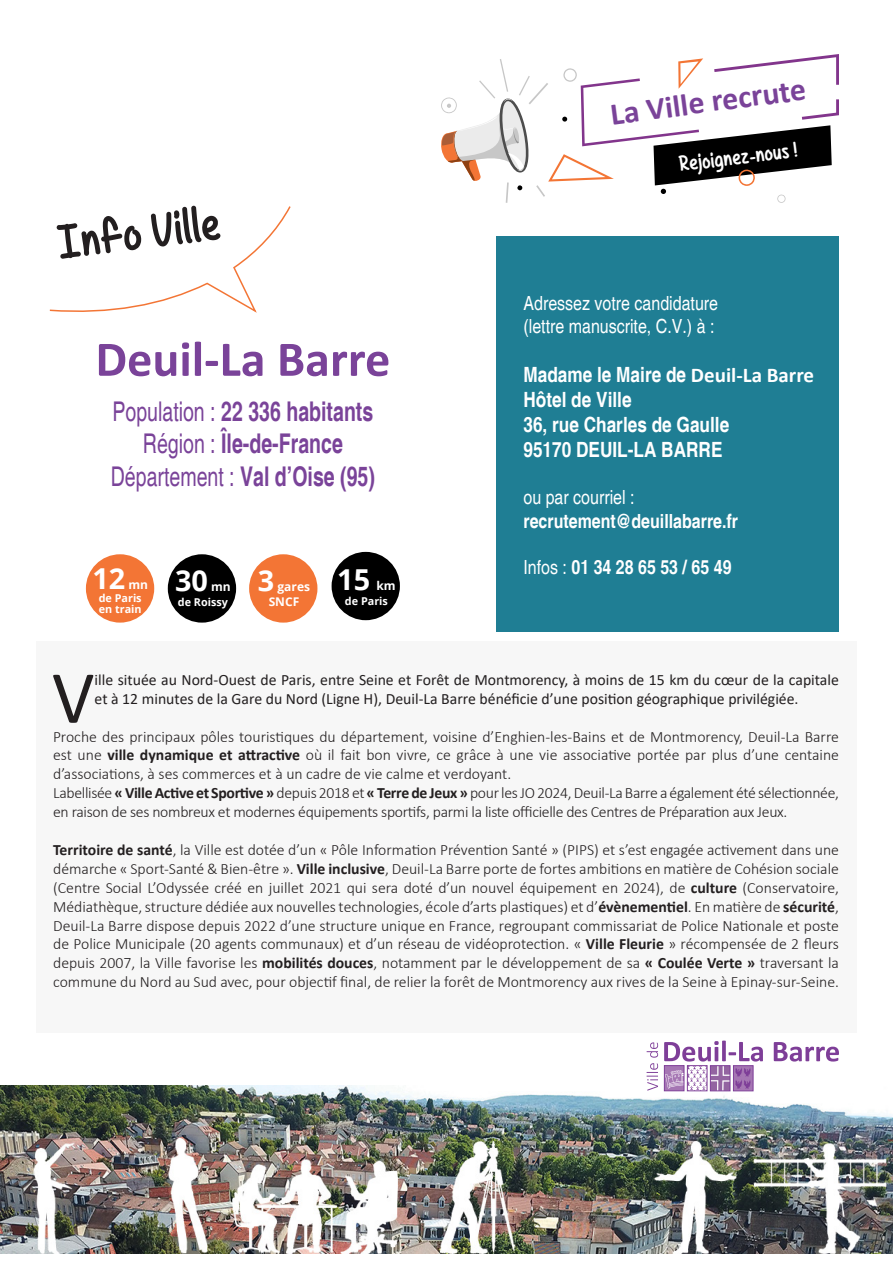
<style>
.page{position:relative;width:893px;height:1263px;background:#fff}
.page>*{position:absolute;margin:0;border:0;box-sizing:border-box;transform-origin:0 0}
.t1{font:75.3px "Calibri";color:#231f20}
.t2{font:700 50.25px "Calibri";color:#7a4399}
.t3{font:48.75px "Mf Texas Spring";color:#231f20}
.t4{font:700 31.8px "Calibri";color:#7a4399}
._24pt_Center_Lea_24{font:700 28.8px "Open Sans";color:#fff}
.t5{font:700 condensed 27.15px "Helvetica";color:#7a4399;scale:.88 1}
.t6{font:21.9px "Mf Texas Spring";color:#fff}
.t7{font:700 condensed 21px "Helvetica";color:#fff}
.t8{font:condensed 19.5px "Helvetica";color:#fff}
.t9{font:700 condensed 19.5px "Helvetica";color:#fff}
.t10{font:300 15.75px/18.9px "Calibri";letter-spacing:-.02em;color:#231f20;text-align:justify}
.t11{font:15.75px/18.9px "Calibri";color:#231f20}
._24pt_Center_Lea_24-2{font:700 12px "Open Sans";color:#fff}
._24pt_Center_Lea_24-3{font:700 10.8px "Open Sans";color:#fff}
.s1{font-weight:400}
.s2{font-family:"Calibri";font-stretch:normal}
.s3{font-weight:700}
</style>
<div class="page">
<div style="left:36px;top:641px;width:821px;height:391px;background:#f7f7f7"></div>
<img style="left:0;top:1085px;width:893px;height:168px">
<svg style="left:664px;top:1040px;width:99px;height:51px"></svg>
<svg style="left:774px;top:1042px;width:65px;height:19px"></svg>
<svg style="left:647px;top:1042px;width:11px;height:49px"></svg>
<div style="left:710px;top:1065px;width:20px;height:26px;border:1px solid #7e3e98"></div>
<svg style="left:49px;top:206px;width:242px;height:107px"></svg>
<svg style="left:441px;top:54px;width:398px;height:149px"></svg>
<div style="left:86px;top:554px;width:68px;height:69px;background:#f37535;border-radius:50%"></div>
<div style="left:249px;top:554px;width:68px;height:69px;background:#f37535;border-radius:50%"></div>
<div style="left:168px;top:554px;width:68px;height:69px;background:#000;border-radius:50%"></div>
<div style="left:332px;top:552px;width:68px;height:68px;background:#000;border-radius:50%"></div>
<div style="left:497px;top:236px;width:342px;height:395px;background:#1f7e94"></div>
<p class="t3" style="left:53px;top:213px;width:166px;rotate:-7deg">Info Ville</p>
<p class="t2" style="left:95px;top:324px;width:296px">Deuil-La Barre</p>
<p class="t5" style="left:112px;top:395px;width:298px"><span class="s1">Population :</span> 22 336 habitants</p>
<p class="t5" style="left:143px;top:427px;width:229px"><span class="s1">Région :</span> Île-de-France</p>
<p class="t5" style="left:111px;top:460px;width:302px"><span class="s1">Département :</span> Val d’Oise (95)</p>
<p class="_24pt_Center_Lea_24" style="left:92px;top:558px;width:34px">12</p>
<p class="_24pt_Center_Lea_24-2" style="left:128px;top:576px;width:21px">mn</p>
<p class="_24pt_Center_Lea_24-3" style="left:99px;top:591px;width:44px">de Paris</p>
<p class="_24pt_Center_Lea_24-3" style="left:99px;top:602px;width:44px">en train</p>
<p class="_24pt_Center_Lea_24" style="left:175px;top:560px;width:34px">30</p>
<p class="_24pt_Center_Lea_24-2" style="left:211px;top:578px;width:21px">mn</p>
<p class="_24pt_Center_Lea_24-3" style="left:178px;top:595px;width:52px">de Roissy</p>
<p class="_24pt_Center_Lea_24" style="left:258px;top:560px;width:18px">3</p>
<p class="_24pt_Center_Lea_24-2" style="left:278px;top:578px;width:34px">gares</p>
<p class="_24pt_Center_Lea_24-2" style="left:269px;top:593px;width:32px">SNCF</p>
<p class="_24pt_Center_Lea_24" style="left:337px;top:559px;width:34px">15</p>
<p class="_24pt_Center_Lea_24-2" style="left:376px;top:577px;width:21px">km</p>
<p class="_24pt_Center_Lea_24-3" style="left:345px;top:594px;width:44px">de Paris</p>
<p class="t4" style="left:607px;top:93px;width:198px;rotate:-8deg">La Ville recrute</p>
<p class="t6" style="left:677px;top:150px;width:121px;rotate:-7deg">Rejoignez-nous !</p>
<p class="t8" style="left:523px;top:291px;width:196px">Adressez votre candidature</p>
<p class="t8" style="left:523px;top:315px;width:193px">(lettre manuscrite, C.V.) à :</p>
<p class="t7" style="left:523px;top:362px;width:292px">Madame le Maire de <span class="s2">Deuil-La Barre</span></p>
<p class="t7" style="left:523px;top:387px;width:110px">Hôtel de Ville</p>
<p class="t7" style="left:523px;top:412px;width:207px">36, rue Charles de Gaulle</p>
<p class="t7" style="left:523px;top:437px;width:201px">95170 DEUIL-LA BARRE</p>
<p class="t8" style="left:523px;top:486px;width:113px">ou par courriel :</p>
<p class="t9" style="left:523px;top:509px;width:216px">recrutement@deuillabarre.fr</p>
<p class="t9" style="left:523px;top:556px;width:210px"><span class="s1">Infos :</span> 01 34 28 65 53 / 65 49</p>
<p class="t1" style="left:52px;top:645px;width:44px">V</p>
<p class="t11" style="left:95px;top:670px;width:746px">ille située au Nord-Ouest de Paris, entre Seine et Forêt de Montmorency, à moins de 15 km du cœur de la capitale et à 12 minutes de la Gare du Nord (Ligne H), Deuil-La Barre bénéficie d’une position géographique privilégiée.</p>
<p class="t10" style="left:53px;top:727px;width:787px">Proche des principaux pôles touristiques du département, voisine d’Enghien-les-Bains et de Montmorency, Deuil-La Barre est une <span class="s3">ville dynamique et attractive</span> où il fait bon vivre, ce grâce à une vie associative portée par plus d’une centaine d’associations, à ses commerces et à un cadre de vie calme et verdoyant.</p>
<p class="t10" style="left:53px;top:783px;width:787px">Labellisée <span class="s3">« Ville Active et Sportive »</span> depuis 2018 et <span class="s3">« Terre de Jeux »</span> pour les JO 2024, Deuil-La Barre a également été sélectionnée, en raison de ses nombreux et modernes équipements sportifs, parmi la liste officielle des Centres de Préparation aux Jeux.</p>
<p class="t10" style="left:53px;top:840px;width:787px"><span class="s3">Territoire de santé</span>, la Ville est dotée d’un « Pôle Information Prévention Santé » (PIPS) et s’est engagée activement dans une démarche « Sport-Santé &amp; Bien-être ». <span class="s3">Ville inclusive</span>, Deuil-La Barre porte de fortes ambitions en matière de Cohésion sociale (Centre Social L’Odyssée créé en juillet 2021 qui sera doté d’un nouvel équipement en 2024), de <span class="s3">culture</span> (Conservatoire, Médiathèque, structure dédiée aux nouvelles technologies, école d’arts plastiques) et d’<span class="s3">évènementiel</span>. En matière de <span class="s3">sécurité</span>, Deuil-La Barre dispose depuis 2022 d’une structure unique en France, regroupant commissariat de Police Nationale et poste de Police Municipale (20 agents communaux) et d’un réseau de vidéoprotection. « <span class="s3">Ville Fleurie</span> » récompensée de 2 fleurs depuis 2007, la Ville favorise les <span class="s3">mobilités douces</span>, notamment par le développement de sa <span class="s3">« Coulée Verte »</span> traversant la commune du Nord au Sud avec, pour objectif final, de relier la forêt de Montmorency aux rives de la Seine à Epinay-sur-Seine.</p>
</div>
